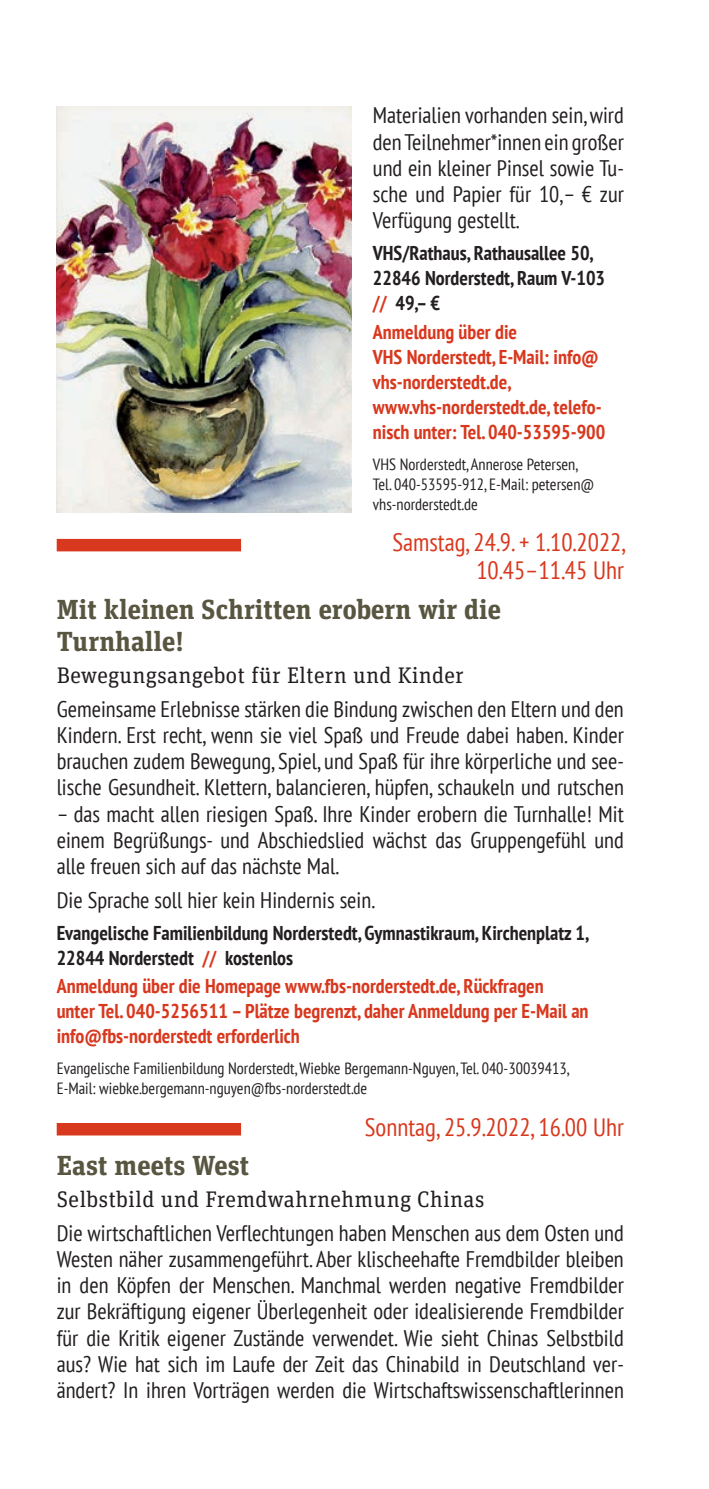
<style>
.page{position:relative;width:709px;height:1489px;background:#fff}
.page>*{position:absolute;margin:0;border:0;box-sizing:border-box;transform-origin:0 0}
.t1{font:700 27.5px/32.5px "Unit Slab OT";color:#585641}
.t2{font:condensed 25px/27.5px "PT Sans";color:#d8381e;text-align:right}
.t3{font:condensed 22.5px/26.2px "PT Sans";color:#231f20;text-align:justify}
.t4{font:22.5px "Unit Slab OT";letter-spacing:.01em;color:#231f20}
.t5{font:700 condensed 20px/25px "PT Sans";color:#d8381e}
.t6{font:700 condensed 20px/25px "PT Sans";color:#231f20}
.t7{font:condensed 16.25px/20px "PT Sans";color:#231f20}
.s1{color:#d8381e}
</style>
<div class="page">
<div style="left:57px;top:539px;width:184px;height:12px;background:#d8381e"></div>
<div style="left:57px;top:1122px;width:184px;height:13px;background:#d8381e"></div>
<img style="left:57px;top:106px;width:294px;height:406px">
<p class="t3" style="left:373px;top:102px;width:252px">Materialien vorhanden sein, wird den Teilnehmer*innen ein großer und ein kleiner Pinsel sowie Tu&shy;sche und Papier für 10,– € zur Verfügung gestellt.</p>
<p class="t6" style="left:373px;top:240px;width:234px">VHS/Rathaus, Rathausallee 50,<br>22846 Norderstedt, Raum V-103 <span class="s1">//</span> 49,– €</p>
<p class="t5" style="left:373px;top:319px;width:234px">Anmeldung über die<br>VHS Norderstedt, E-Mail: info@ vhs-norderstedt.de, www.vhs-norderstedt.de, telefo&shy;nisch unter: Tel. 040-53595-900</p>
<p class="t7" style="left:373px;top:453px;width:223px">VHS Norderstedt, Annerose Petersen,<br>Tel. 040-53595-912, E-Mail: petersen@ vhs-norderstedt.de</p>
<p class="t2" style="left:392px;top:528px;width:235px">Samstag, 24.9. + 1.10.2022,<br>10.45–11.45 Uhr</p>
<p class="t1" style="left:57px;top:592px;width:446px">Mit kleinen Schritten erobern wir die<br>Turnhalle!</p>
<p class="t4" style="left:57px;top:661px;width:408px">Bewegungsangebot für Eltern und Kinder</p>
<p class="t3" style="left:57px;top:695px;width:568px">Gemeinsame Erlebnisse stärken die Bindung zwischen den Eltern und den Kindern. Erst recht, wenn sie viel Spaß und Freude dabei haben. Kinder brauchen zudem Bewegung, Spiel, und Spaß für ihre körperliche und see&shy;lische Gesundheit. Klettern, balancieren, hüpfen, schaukeln und rutschen</p>
<p class="t3" style="left:57px;top:800px;width:568px">– das macht allen riesigen Spaß. Ihre Kinder erobern die Turnhalle! Mit einem Begrüßungs- und Abschiedslied wächst das Gruppengefühl und alle freuen sich auf das nächste Mal.</p>
<p class="t3" style="left:57px;top:885px;width:319px">Die Sprache soll hier kein Hindernis sein.</p>
<p class="t6" style="left:57px;top:919px;width:534px">Evangelische Familienbildung Norderstedt, Gymnastikraum, Kirchenplatz 1,<br>22844 Norderstedt <span class="s1">//</span> kostenlos</p>
<p class="t5" style="left:57px;top:973px;width:533px">Anmeldung über die Homepage www.fbs-norderstedt.de, Rückfragen<br>unter Tel. 040-5256511 – Plätze begrenzt, daher Anmeldung per E-Mail an info@fbs-norderstedt erforderlich</p>
<p class="t7" style="left:57px;top:1057px;width:514px">Evangelische Familienbildung Norderstedt, Wiebke Bergemann-Nguyen, Tel. 040-30039413,<br>E-Mail: wiebke.bergemann-nguyen@fbs-norderstedt.de</p>
<p class="t2" style="left:365px;top:1112px;width:260px">Sonntag, 25.9.2022, 16.00 Uhr</p>
<p class="t1" style="left:57px;top:1148px;width:194px">East meets West</p>
<p class="t4" style="left:57px;top:1185px;width:429px">Selbstbild und Fremdwahrnehmung Chinas</p>
<p class="t3" style="left:57px;top:1218px;width:568px">Die wirtschaftlichen Verflechtungen haben Menschen aus dem Osten und Westen näher zusammengeführt. Aber klischeehafte Fremdbilder bleiben in den Köpfen der Menschen. Manchmal werden negative Fremdbilder zur Bekräftigung eigener Überlegenheit oder idealisierende Fremdbilder für die Kritik eigener Zustände verwendet. Wie sieht Chinas Selbstbild aus? Wie hat sich im Laufe der Zeit das Chinabild in Deutschland ver&shy;ändert? In ihren Vorträgen werden die Wirtschaftswissenschaftlerinnen</p>
</div>
